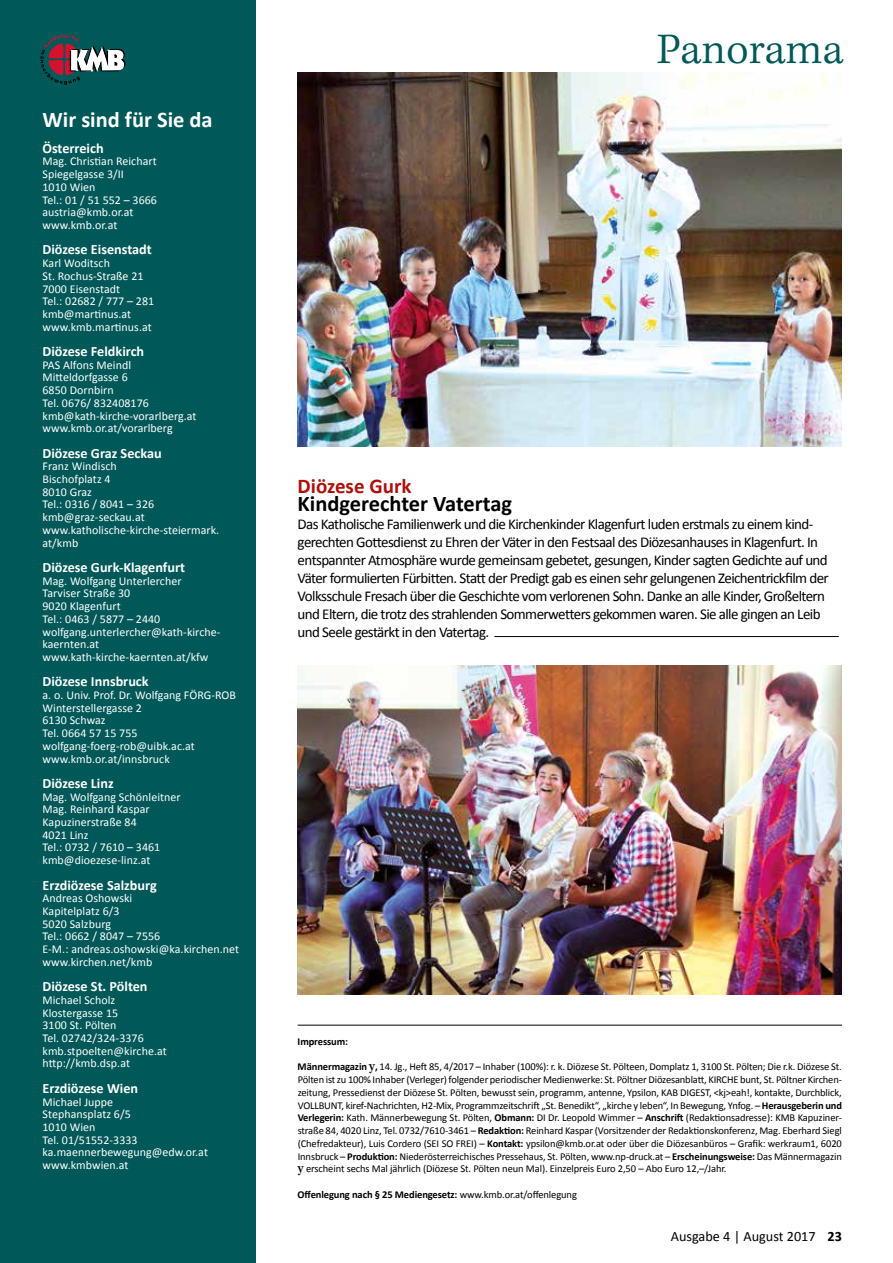
<style>
.page{position:relative;width:893px;height:1263px;background:#fff}
.page>*{position:absolute;margin:0;border:0;box-sizing:border-box;transform-origin:0 0}
.t1{font:44.85px "Kepler Std Light Capt";color:#005858}
.t2{font:700 22.35px "Calibri";color:#000}
.t3{font:700 22.35px "Calibri";color:#fff}
.t4{font:700 21px "Calibri";color:#ae0f0a}
.t5{font:15px/18px "Calibri";letter-spacing:-.04em;color:#000}
.t6{font:700 14.25px "Calibri";color:#fff}
.t7{font:14.25px "Calibri";color:#000}
.t8{font:12px/12.8px "Calibri";letter-spacing:.005em;color:#fff}
.t9{font:10.5px/12.8px "Calibri";letter-spacing:-.01em;color:#000;text-align:justify}
.t10{font:700 10.5px "Calibri";letter-spacing:-.01em;color:#000}
.s1{font-weight:700}
.s2{font-family:"Kepler Std Medium Capt";font-size:13.5px}
.s3{font-weight:400}
</style>
<div class="page">
<div style="left:0;top:0;width:255px;height:1263px;background:#005858"></div>
<svg style="left:40px;top:34px;width:85px;height:51px"></svg>
<hr style="left:298px;top:1025px;width:544px;height:1px;background:#000">
<hr style="left:494px;top:636px;width:345px;height:1px;background:#000">
<img style="left:298px;top:72px;width:544px;height:374px">
<img style="left:298px;top:666px;width:544px;height:328px">
<h2 class="t3" style="left:43px;top:106px;width:172px">Wir sind für Sie da</h2>
<p class="t6" style="left:43px;top:139px;width:63px">Österreich</p>
<p class="t8" style="left:43px;top:155px;width:116px">Mag. Christian Reichart<br>Spiegelgasse 3/II<br>1010 Wien<br>Tel.: 01 / 51 552 – 3666 austria@kmb.or.at www.kmb.or.at</p>
<p class="t6" style="left:43px;top:241px;width:111px">Diözese Eisenstadt</p>
<p class="t8" style="left:43px;top:257px;width:113px">Karl Woditsch<br>St. Rochus-Straße 21<br>7000 Eisenstadt<br>Tel.: 02682 / 777 – 281 kmb@martinus.at www.kmb.martinus.at</p>
<p class="t6" style="left:43px;top:342px;width:103px">Diözese Feldkirch</p>
<p class="t8" style="left:43px;top:358px;width:156px">PAS Alfons Meindl<br>Mitteldorfgasse 6<br>6850 Dornbirn<br>Tel. 0676/ 832408176 kmb@kath-kirche-vorarlberg.at www.kmb.or.at/vorarlberg</p>
<p class="t6" style="left:43px;top:444px;width:121px">Diözese Graz Seckau</p>
<p class="t8" style="left:43px;top:460px;width:178px">Franz Windisch<br>Bischofplatz 4<br>8010 Graz<br>Tel.: 0316 / 8041 – 326 kmb@graz-seckau.at www.katholische-kirche-steiermark. at/kmb</p>
<p class="t6" style="left:43px;top:558px;width:144px">Diözese Gurk-Klagenfurt</p>
<p class="t8" style="left:43px;top:574px;width:179px">Mag. Wolfgang Unterlercher<br>Tarviser Straße 30<br>9020 Klagenfurt<br>Tel.: 0463 / 5877 – 2440 wolfgang.unterlercher@kath-kirche&shy;kaernten.at www.kath-kirche-kaernten.at/kfw</p>
<p class="t6" style="left:43px;top:672px;width:108px">Diözese Innsbruck</p>
<p class="t8" style="left:43px;top:689px;width:195px">a. o. Univ. Prof. Dr. Wolfgang FÖRG-ROB<br>Winterstellergasse 2<br>6130 Schwaz<br>Tel. 0664 57 15 755 wolfgang-foerg-rob@uibk.ac.at www.kmb.or.at/innsbruck</p>
<p class="t6" style="left:43px;top:774px;width:73px">Diözese Linz</p>
<p class="t8" style="left:43px;top:790px;width:140px">Mag. Wolfgang Schönleitner<br>Mag. Reinhard Kaspar<br>Kapuzinerstraße 84<br>4021 Linz<br>Tel.: 0732 / 7610 – 3461 kmb@dioezese-linz.at</p>
<p class="t6" style="left:43px;top:876px;width:116px">Erzdiözese Salzburg</p>
<p class="t8" style="left:43px;top:892px;width:198px">Andreas Oshowski<br>Kapitelplatz 6/3<br>5020 Salzburg<br>Tel.: 0662 / 8047 – 7556<br>E-M.: andreas.oshowski@ka.kirchen.net www.kirchen.net/kmb</p>
<p class="t6" style="left:43px;top:977px;width:107px">Diözese St. Pölten</p>
<p class="t8" style="left:43px;top:994px;width:126px">Michael Scholz<br>Klostergasse 15<br>3100 St. Pölten<br>Tel. 02742/324-3376 kmb.stpoelten@kirche.at http://kmb.dsp.at</p>
<p class="t6" style="left:43px;top:1079px;width:97px">Erzdiözese Wien</p>
<p class="t8" style="left:43px;top:1095px;width:167px">Michael Juppe<br>Stephansplatz 6/5<br>1010 Wien<br>Tel. 01/51552-3333 ka.maennerbewegung@edw.or.at www.kmbwien.at</p>
<h1 class="t1" style="left:657px;top:24px;width:188px">Panorama</h1>
<h3 class="t4" style="left:298px;top:472px;width:115px">Diözese Gurk</h3>
<h2 class="t2" style="left:298px;top:489px;width:216px">Kindgerechter Vatertag</h2>
<p class="t5" style="left:298px;top:515px;width:533px">Das Katholische Familienwerk und die Kirchenkinder Klagenfurt luden erstmals zu einem kind&shy;gerechten Gottesdienst zu Ehren der Väter in den Festsaal des Diözesanhauses in Klagenfurt. In entspannter Atmosphäre wurde gemeinsam gebetet, gesungen, Kinder sagten Gedichte auf und Väter formulierten Fürbitten. Statt der Predigt gab es einen sehr gelungenen Zeichentrickfilm der Volksschule Fresach über die Geschichte vom verlorenen Sohn. Danke an alle Kinder, Großeltern und Eltern, die trotz des strahlenden Sommerwetters gekommen waren. Sie alle gingen an Leib und Seele gestärkt in den Vatertag.</p>
<p class="t10" style="left:298px;top:1035px;width:52px">Impressum:</p>
<p class="t9" style="left:298px;top:1060px;width:546px"><span class="s1">Männermagazin</span> <span class="s2">y</span><span class="s1">,</span> 14. Jg., Heft 85, 4/2017 – Inhaber (100%): r. k. Diözese St. Pölteen, Domplatz 1, 3100 St. Pölten; Die r.k. Diözese St.<br>Pölten ist zu 100% Inhaber (Verleger) folgender periodischer Medienwerke: St. Pöltner Diözesanblatt, KIRCHE bunt, St. Pöltner Kirchen&shy;zeitung, Pressedienst der Diözese St. Pölten, bewusst sein, programm, antenne, Ypsilon, KAB DIGEST, &lt;kj&gt;eah!, kontakte, Durchblick, VOLLBUNT, kiref-Nachrichten, H2-Mix, Programmzeitschrift „St. Benedikt“, „kirche y leben“, In Bewegung, Ynfog. – <span class="s1">Herausgeberin und Verlegerin:</span> Kath. Männerbewegung St. Pölten, <span class="s1">Obmann:</span> DI Dr. Leopold Wimmer – <span class="s1">Anschrift</span> (Redaktionsadresse): KMB Kapuziner&shy;straße 84, 4020 Linz, Tel. 0732/7610-3461 – <span class="s1">Redaktion:</span> Reinhard Kaspar (Vorsitzender der Redaktionskonferenz, Mag. Eberhard Siegl (Chefredakteur), Luis Cordero (SEI SO FREI) – <span class="s1">Kontakt:</span> ypsilon@kmb.or.at oder über die Diözesanbüros – Grafik: werkraum1, 6020<br>Innsbruck – <span class="s1">Produktion:</span> Niederösterreichisches Pressehaus, St. Pölten, www.np-druck.at – <span class="s1">Erscheinungsweise:</span> Das Männermagazin <span class="s2">y</span> erscheint sechs Mal jährlich (Diözese St. Pölten neun Mal). Einzelpreis Euro 2,50 – Abo Euro 12,–/Jahr.</p>
<p class="t10" style="left:298px;top:1188px;width:281px">Offenlegung nach § 25 Mediengesetz: <span class="s3">www.kmb.or.at/offenlegung</span></p>
<p class="t7" style="left:671px;top:1227px;width:173px">Ausgabe 4 | August 2017 <span class="s1">23</span></p>
</div>
